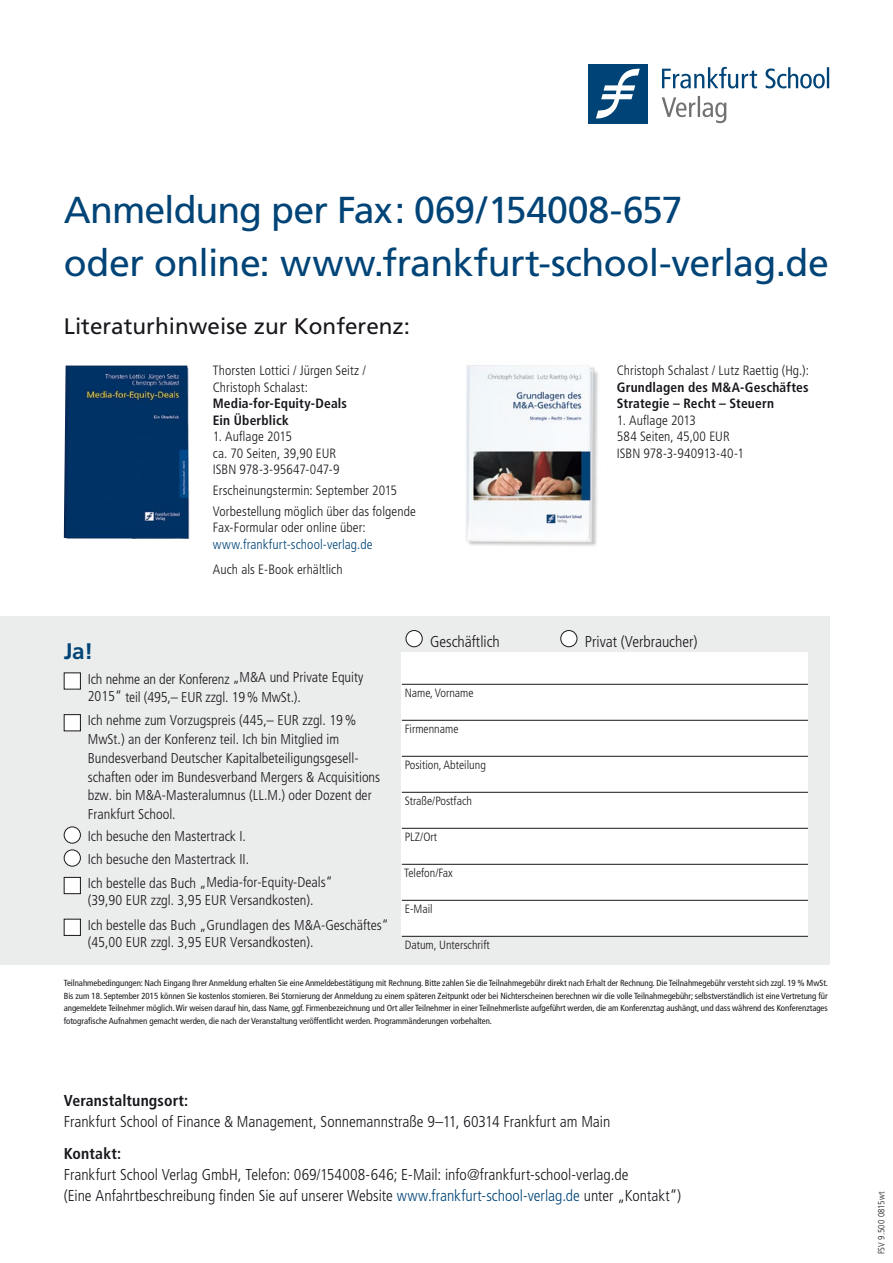
<style>
.page{position:relative;width:893px;height:1263px;background:#fff}
.page>*{position:absolute;margin:0;border:0;box-sizing:border-box;transform-origin:0 0}
.t1{font:37.5px/53.1px "Frutiger LT";letter-spacing:-.015em;color:#047}
.t2{font:22.5px "Frutiger LT";color:#1a171c}
.t3{font:700 22.5px "Frutiger LT";color:#047}
.t4{font:300 condensed 15.75px/21.3px "Frutiger LT";color:#1a171c}
.t5{font:700 condensed 15.75px "Frutiger LT";letter-spacing:.01em;color:#1a171c}
.t6{font:300 condensed 14.25px/18.8px "Frutiger LT";color:#1a171c}
.t7{font:300 condensed 13.5px/16.5px "Frutiger LT";letter-spacing:.005em;color:#1a171c}
.t8{font:700 condensed 13.5px/16.5px "Frutiger LT";letter-spacing:.015em;color:#1a171c}
.t9{font:300 condensed 13.5px "Frutiger LT";letter-spacing:.01em;color:#047}
.t10{font:300 condensed 12px "Frutiger LT";color:#1a171c}
.t11{font:300 condensed 9px "Frutiger LT";letter-spacing:.03em;color:#1a171c}
.t12{font:condensed 8.85px/12.8px "Frutiger LT";letter-spacing:-.005em;color:#1a171c;text-align:justify}
.s1{color:#047}
</style>
<div class="page">
<div style="left:588px;top:64px;width:60px;height:59px;background:#047"></div>
<svg style="left:596px;top:68px;width:44px;height:51px"></svg>
<svg style="left:662px;top:96px;width:64px;height:27px"></svg>
<svg style="left:662px;top:67px;width:167px;height:21px"></svg>
<div style="left:0;top:617px;width:829px;height:348px;background:#ebecec"></div>
<div style="left:402px;top:652px;width:406px;height:283px;background:#fff"></div>
<div style="left:64px;top:673px;width:16px;height:16px;background:#fff"></div>
<div style="left:64px;top:715px;width:16px;height:16px;background:#fff"></div>
<div style="left:64px;top:714px;width:17px;height:17px;border:1px solid #1a171c"></div>
<div style="left:64px;top:827px;width:16px;height:16px;background:#fff;border-radius:50%"></div>
<div style="left:64px;top:826px;width:17px;height:17px;border:1px solid #1a171c;border-radius:50%"></div>
<div style="left:64px;top:850px;width:16px;height:16px;background:#fff;border-radius:50%"></div>
<div style="left:64px;top:849px;width:17px;height:17px;border:1px solid #1a171c;border-radius:50%"></div>
<div style="left:64px;top:877px;width:16px;height:17px;background:#fff"></div>
<div style="left:64px;top:877px;width:17px;height:17px;border:1px solid #1a171c"></div>
<div style="left:64px;top:919px;width:16px;height:16px;background:#fff"></div>
<div style="left:64px;top:919px;width:17px;height:17px;border:1px solid #1a171c"></div>
<hr style="left:402px;top:684px;width:406px;height:1px;background:#1a171c">
<hr style="left:402px;top:720px;width:406px;height:1px;background:#1a171c">
<hr style="left:402px;top:756px;width:406px;height:1px;background:#1a171c">
<hr style="left:402px;top:792px;width:406px;height:1px;background:#1a171c">
<hr style="left:402px;top:828px;width:406px;height:1px;background:#1a171c">
<hr style="left:402px;top:864px;width:406px;height:1px;background:#1a171c">
<hr style="left:402px;top:900px;width:406px;height:1px;background:#1a171c">
<hr style="left:402px;top:936px;width:406px;height:1px;background:#1a171c">
<div style="left:406px;top:630px;width:16px;height:17px;background:#fff;border-radius:50%"></div>
<div style="left:406px;top:630px;width:17px;height:17px;border:1px solid #1a171c;border-radius:50%"></div>
<div style="left:561px;top:630px;width:16px;height:17px;background:#fff;border-radius:50%"></div>
<div style="left:560px;top:630px;width:17px;height:17px;border:1px solid #1a171c;border-radius:50%"></div>
<img style="left:64px;top:365px;width:125px;height:174px">
<img style="left:466px;top:365px;width:132px;height:181px">
<h1 class="t1" style="left:64px;top:184px;width:767px">Anmeldung per Fax: 069/154008-657<br>oder online: www.frankfurt-school-verlag.de</h1>
<h2 class="t2" style="left:64px;top:313px;width:348px">Literaturhinweise zur Konferenz:</h2>
<h3 class="t7" style="left:213px;top:363px;width:155px">Thorsten Lottici / Jürgen Seitz /<br>Christoph Schalast:</h3>
<h3 class="t8" style="left:213px;top:396px;width:136px">Media-for-Equity-Deals<br>Ein Überblick</h3>
<h3 class="t7" style="left:213px;top:429px;width:128px">1. Auflage 2015<br>ca. 70 Seiten, 39,90 EUR<br>ISBN 978-3-95647-047-9</h3>
<h3 class="t7" style="left:213px;top:480px;width:205px;line-height:20.7px">Erscheinungstermin: September 2015<br>Vorbestellung möglich über das folgende</h3>
<h3 class="t7" style="left:213px;top:520px;width:155px">Fax-Formular oder online über:</h3>
<h3 class="t9" style="left:213px;top:537px;width:161px">www.frankfurt-school-verlag.de</h3>
<h3 class="t7" style="left:213px;top:561px;width:131px">Auch als E-Book erhältlich</h3>
<h3 class="t7" style="left:617px;top:363px;width:194px">Christoph Schalast / Lutz Raettig (Hg.):</h3>
<h3 class="t8" style="left:617px;top:379px;width:193px">Grundlagen des M&amp;A-Geschäftes<br>Strategie – Recht – Steuern</h3>
<h3 class="t7" style="left:617px;top:412px;width:129px">1. Auflage 2013<br>584 Seiten, 45,00 EUR<br>ISBN 978-3-940913-40-1</h3>
<h2 class="t3" style="left:64px;top:638px;width:31px">Ja!</h2>
<h3 class="t6" style="left:88px;top:669px;width:277px">Ich nehme an der Konferenz „M&amp;A und Private Equity<br>2015“ teil (495,– EUR zzgl. 19% MwSt.).</h3>
<p class="t6" style="left:88px;top:711px;width:294px">Ich nehme zum Vorzugspreis (445,– EUR zzgl. 19% MwSt.) an der Konferenz teil. Ich bin Mitglied im Bundesverband Deutscher Kapitalbeteiligungsgesell&shy;schaften oder im Bundesverband Mergers &amp; Acquisitions bzw. bin M&amp;A-Masteralumnus (LL.M.) oder Dozent der Frankfurt School.</p>
<h3 class="t6" style="left:88px;top:824px;width:246px;line-height:23px">Ich besuche den Mastertrack I.<br>Ich besuche den Mastertrack II.<br>Ich bestelle das Buch „Media-for-Equity-Deals“</h3>
<h3 class="t6" style="left:88px;top:888px;width:302px;line-height:24.5px">(39,90 EUR zzgl. 3,95 EUR Versandkosten).<br>Ich bestelle das Buch „Grundlagen des M&amp;A-Geschäftes“</h3>
<h3 class="t6" style="left:88px;top:933px;width:227px">(45,00 EUR zzgl. 3,95 EUR Versandkosten).</h3>
<h3 class="t4" style="left:430px;top:631px;width:71px">Geschäftlich</h3>
<h3 class="t4" style="left:585px;top:631px;width:114px">Privat (Verbraucher)</h3>
<h3 class="t10" style="left:405px;top:686px;width:70px">Name, Vorname</h3>
<h3 class="t10" style="left:405px;top:722px;width:55px">Firmenname</h3>
<h3 class="t10" style="left:405px;top:758px;width:83px">Position, Abteilung</h3>
<h3 class="t10" style="left:405px;top:794px;width:69px">Straße/Postfach</h3>
<h3 class="t10" style="left:405px;top:830px;width:34px">PLZ/Ort</h3>
<h3 class="t10" style="left:404px;top:866px;width:50px">Telefon/Fax</h3>
<h3 class="t10" style="left:405px;top:902px;width:29px">E-Mail</h3>
<h3 class="t10" style="left:405px;top:938px;width:87px">Datum, Unterschrift</h3>
<p class="t12" style="left:64px;top:976px;width:766px">Teilnahmebedingungen: Nach Eingang Ihrer Anmeldung erhalten Sie eine Anmeldebestätigung mit Rechnung. Bitte zahlen Sie die Teilnahmegebühr direkt nach Erhalt der Rechnung. Die Teilnahmegebühr versteht sich zzgl. 19 % MwSt.<br>Bis zum 18. September 2015 können Sie kostenlos stornieren. Bei Stornierung der Anmeldung zu einem späteren Zeitpunkt oder bei Nichterscheinen berechnen wir die volle Teilnahmegebühr; selbstverständlich ist eine Vertretung für angemeldete Teilnehmer möglich. Wir weisen darauf hin, dass Name, ggf. Firmenbezeichnung und Ort aller Teilnehmer in einer Teilnehmerliste aufgeführt werden, die am Konferenztag aushängt, und dass während des Konferenztages fotografische Aufnahmen gemacht werden, die nach der Veranstaltung veröffentlicht werden. Programmänderungen vorbehalten.</p>
<h3 class="t5" style="left:64px;top:1091px;width:126px">Veranstaltungsort:</h3>
<h3 class="t4" style="left:64px;top:1111px;width:548px">Frankfurt School of Finance &amp; Management, Sonnemannstraße 9–11, 60314 Frankfurt am Main</h3>
<h3 class="t5" style="left:64px;top:1144px;width:59px">Kontakt:</h3>
<h3 class="t4" style="left:64px;top:1164px;width:619px">Frankfurt School Verlag GmbH, Telefon: 069/154008-646; E-Mail: info@frankfurt-school-verlag.de<br>(Eine Anfahrtbeschreibung finden Sie auf unserer Website <span class="s1">www.frankfurt-school-verlag.de</span> unter „Kontakt“)</h3>
<p class="t11" style="left:876px;top:1254px;width:65px;rotate:-90deg">FSV 9.500 0815wt</p>
</div>
